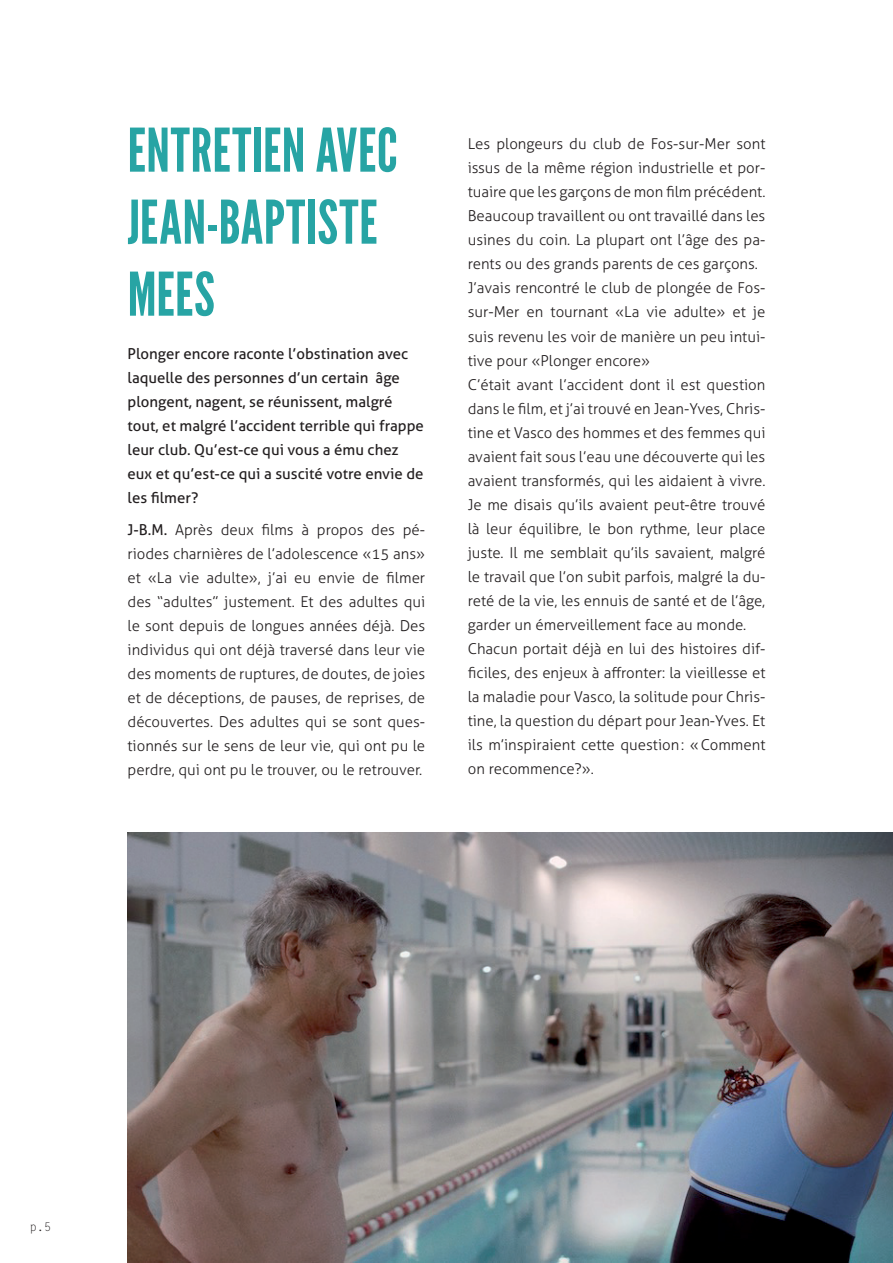
<style>
.page{position:relative;width:893px;height:1263px;background:#fff}
.page>*{position:absolute;margin:0;border:0;box-sizing:border-box;transform-origin:0 0}
.t1{font:60px/72px "League Gothic";letter-spacing:.01em;color:#27a4a4}
.t2{font:300 15px/24px "Aller";color:#231f20;text-align:justify}
.t3{font:15px/24px "Aller";color:#231f20}
.t4{font:12px "Letter Gothic Std";color:#231f20}
.s1{font-weight:400}
</style>
<div class="page">
<img style="left:128px;top:832px;width:765px;height:431px">
<h1 class="t1" style="left:128px;top:115px;width:271px">ENTRETIEN AVEC<br>JEAN-BAPTISTE<br>MEES</h1>
<p class="t2" style="left:468px;top:132px;width:299px;text-align:left">Les plongeurs du club de Fos-sur-Mer sont issus de la même région industrielle et por&shy;tuaire que les garçons de mon film précédent.<br>Beaucoup travaillent ou ont travaillé dans les usines du coin. La plupart ont l’âge des pa&shy;rents ou des grands parents de ces garçons.<br>J’avais rencontré le club de plongée de Fos&shy;sur-Mer en tournant «La vie adulte» et je suis revenu les voir de manière un peu intui&shy;tive pour « Plonger encore »<br>C’était avant l’accident dont il est question dans le film, et j’ai trouvé en Jean-Yves, Chris&shy;tine et Vasco des hommes et des femmes qui avaient fait sous l’eau une découverte qui les avaient transformés, qui les aidaient à vivre.<br>Je me disais qu’ils avaient peut-être trouvé là leur équilibre, le bon rythme, leur place juste. Il me semblait qu’ils savaient, malgré le travail que l’on subit parfois, malgré la du&shy;reté de la vie, les ennuis de santé et de l’âge, garder un émerveillement face au monde.<br>Chacun portait déjà en lui des histoires dif&shy;ficiles, des enjeux à affronter: la vieillesse et la maladie pour Vasco, la solitude pour Chris&shy;tine, la question du départ pour Jean-Yves. Et ils m’inspiraient cette question : « Comment on recommence?».</p>
<p class="t3" style="left:128px;top:341px;width:298px">Plonger encore raconte l’obstination avec laquelle des personnes d’un certain âge plongent, nagent, se réunissent, malgré tout, et malgré l’accident terrible qui frappe leur club. Qu’est-ce qui vous a ému chez eux et qu’est-ce qui a suscité votre envie de les filmer?</p>
<p class="t2" style="left:128px;top:518px;width:299px"><span class="s1">J-B.M.</span> Après deux films à propos des pé&shy;riodes charnières de l’adolescence «15 ans» et «La vie adulte», j’ai eu envie de filmer des “adultes” justement. Et des adultes qui le sont depuis de longues années déjà. Des individus qui ont déjà traversé dans leur vie des moments de ruptures, de doutes, de joies et de déceptions, de pauses, de reprises, de découvertes. Des adultes qui se sont ques&shy;tionnés sur le sens de leur vie, qui ont pu le perdre, qui ont pu le trouver, ou le retrouver.</p>
<p class="t4" style="left:30px;top:1220px;width:23px">p.5</p>
</div>
